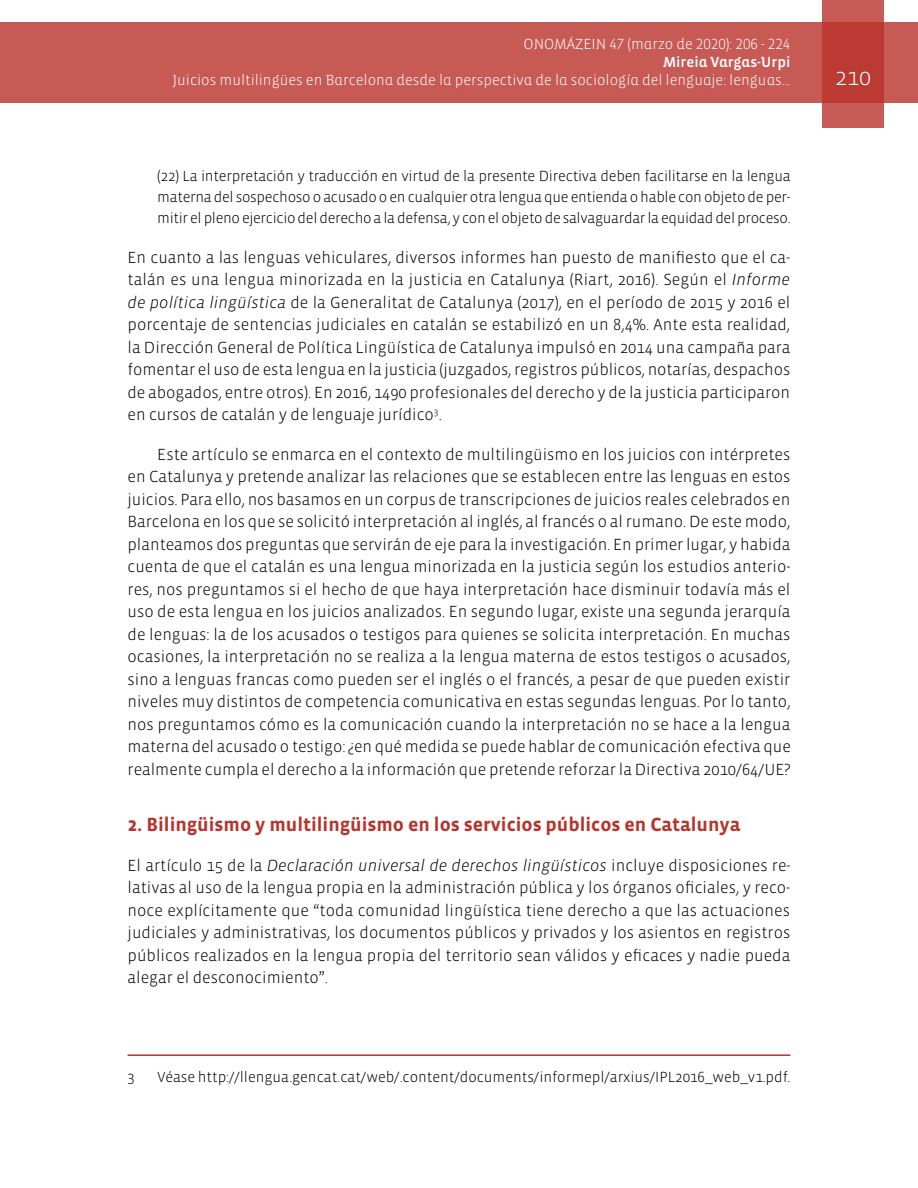
<style>
.page{position:relative;width:918px;height:1188px;background:#fff}
.page>*{position:absolute;margin:0;border:0;box-sizing:border-box;transform-origin:0 0}
.t1{font:300 24px "Vista Sans";color:#fff}
.t2{font:700 19.5px "Vista Sans";color:#b7342c}
.t3{font:300 16.5px/22.5px "Vista Sans";color:#000;text-align:justify}
.t4{font:300 15px/21px "Vista Sans";color:#000;text-align:justify}
.t5{font:300 15px "Vista Sans Alt";color:#fff}
.t6{font:15px "Vista Sans Alt Med";color:#fff}
.s1{font-style:italic}
</style>
<div class="page">
<div style="left:0;top:23px;width:918px;height:80px;background:#c85a55"></div>
<svg style="left:822px;top:0;width:62px;height:128px;background:#c1453f"></svg>
<hr style="left:128px;top:1054px;width:662px;height:2px;background:#b7342c">
<p class="t5" style="left:524px;top:37px;width:268px">ONOMÁZEIN 47 (marzo de 2020): 206 - 224</p>
<p class="t6" style="left:663px;top:55px;width:129px">Mireia Vargas-Urpi</p>
<p class="t5" style="left:173px;top:73px;width:619px">Juicios multilingües en Barcelona desde la perspectiva de la sociología del lenguaje: lenguas...</p>
<h1 class="t1" style="left:835px;top:65px;width:37px">210</h1>
<p class="t4" style="left:157px;top:166px;width:635px">(22) La interpretación y traducción en virtud de la presente Directiva deben facilitarse en la lengua materna del sospechoso o acusado o en cualquier otra lengua que entienda o hable con objeto de per&shy;mitir el pleno ejercicio del derecho a la defensa, y con el objeto de salvaguardar la equidad del proceso.</p>
<p class="t3" style="left:128px;top:246px;width:664px">En cuanto a las lenguas vehiculares, diversos informes han puesto de manifiesto que el ca&shy;talán es una lengua minorizada en la justicia en Catalunya (Riart, 2016). Según el <span class="s1">Informe de política lingüística</span> de la Generalitat de Catalunya (2017), en el período de 2015 y 2016 el porcentaje de sentencias judiciales en catalán se estabilizó en un 8,4%. Ante esta realidad, la Dirección General de Política Lingüística de Catalunya impulsó en 2014 una campaña para fomentar el uso de esta lengua en la justicia (juzgados, registros públicos, notarías, despachos de abogados, entre otros). En 2016, 1490 profesionales del derecho y de la justicia participaron en cursos de catalán y de lenguaje jurídico<sup>3</sup>.</p>
<p class="t3" style="left:128px;top:443px;width:665px;text-indent:30px">Este artículo se enmarca en el contexto de multilingüismo en los juicios con intérpretes en Catalunya y pretende analizar las relaciones que se establecen entre las lenguas en estos juicios. Para ello, nos basamos en un corpus de transcripciones de juicios reales celebrados en Barcelona en los que se solicitó interpretación al inglés, al francés o al rumano. De este modo, planteamos dos preguntas que servirán de eje para la investigación. En primer lugar, y habida cuenta de que el catalán es una lengua minorizada en la justicia según los estudios anterio&shy;res, nos preguntamos si el hecho de que haya interpretación hace disminuir todavía más el uso de esta lengua en los juicios analizados. En segundo lugar, existe una segunda jerarquía de lenguas: la de los acusados o testigos para quienes se solicita interpretación. En muchas ocasiones, la interpretación no se realiza a la lengua materna de estos testigos o acusados, sino a lenguas francas como pueden ser el inglés o el francés, a pesar de que pueden existir niveles muy distintos de competencia comunicativa en estas segundas lenguas. Por lo tanto, nos preguntamos cómo es la comunicación cuando la interpretación no se hace a la lengua materna del acusado o testigo: ¿en qué medida se puede hablar de comunicación efectiva que realmente cumpla el derecho a la información que pretende reforzar la Directiva 2010/64/UE?</p>
<p class="t2" style="left:128px;top:815px;width:614px">2. Bilingüismo y multilingüismo en los servicios públicos en Catalunya</p>
<p class="t3" style="left:128px;top:854px;width:665px">El artículo 15 de la <span class="s1">Declaración universal de derechos lingüísticos</span> incluye disposiciones re&shy;lativas al uso de la lengua propia en la administración pública y los órganos oficiales, y reco&shy;noce explícitamente que “toda comunidad lingüística tiene derecho a que las actuaciones judiciales y administrativas, los documentos públicos y privados y los asientos en registros públicos realizados en la lengua propia del territorio sean válidos y eficaces y nadie pueda alegar el desconocimiento”.</p>
<p class="t4" style="left:128px;top:1066px;width:9px">3</p>
<p class="t4" style="left:157px;top:1066px;width:635px">Véase http://llengua.gencat.cat/web/.content/documents/informepl/arxius/IPL2016_web_v1.pdf.</p>
</div>
